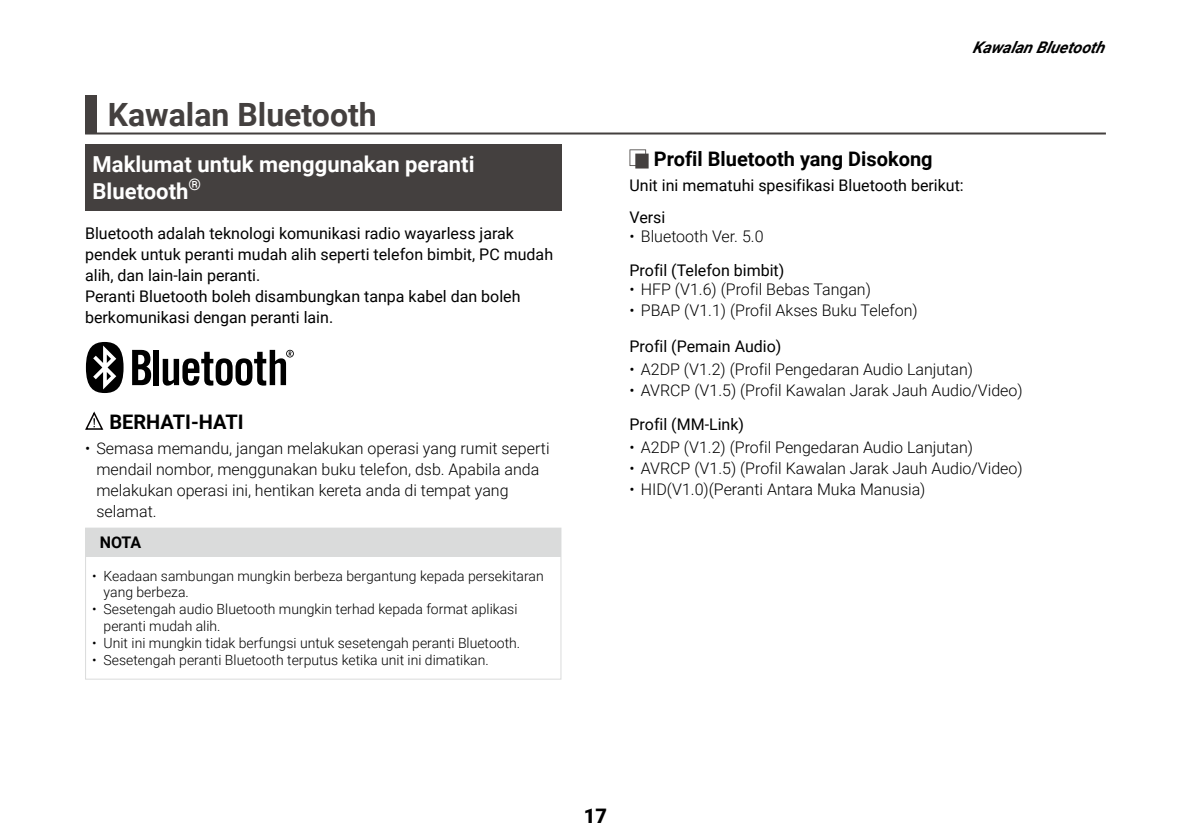
<style>
.page{position:relative;width:1191px;height:840px;background:#fff}
.page>*{position:absolute;margin:0;border:0;box-sizing:border-box;transform-origin:0 0}
.t1{font:700 32px "Roboto";color:#44403f}
.t2{font:700 22px/26.4px "Roboto";color:#fff}
.t3{font:700 20px "Roboto";color:#000}
.t4{font:900 20px "Roboto";color:#000}
.t5{font:300 16px/21px "Roboto";color:#000}
.t6{font:16px/21px "Roboto";color:#000}
.t7{font:italic 700 16px "Roboto";color:#000}
.t8{font:700 16px "Roboto";color:#000}
.t9{font:300 14px/16.8px "Roboto";color:#000}
</style>
<div class="page">
<hr style="left:85px;top:132px;width:1021px;height:2px;background:#44403f">
<div style="left:85px;top:95px;width:11px;height:38px;background:#44403f"></div>
<div style="left:85px;top:144px;width:476px;height:66px;background:#44403f"></div>
<svg style="left:85px;top:411px;width:19px;height:19px"></svg>
<div style="left:85px;top:527px;width:476px;height:152px;border:1px solid #dadbdb"></div>
<div style="left:86px;top:528px;width:475px;height:28px;background:#dadbdb"></div>
<svg style="left:132px;top:349px;width:19px;height:36px"></svg>
<div style="left:153px;top:350px;width:6px;height:35px;background:#000"></div>
<svg style="left:86px;top:342px;width:38px;height:51px"></svg>
<svg style="left:163px;top:349px;width:131px;height:36px"></svg>
<svg style="left:629px;top:149px;width:19px;height:19px"></svg>
<h1 class="t1" style="left:108px;top:92px;width:271px">Kawalan Bluetooth</h1>
<h2 class="t2" style="left:93px;top:150px;width:383px">Maklumat untuk menggunakan peranti<br>Bluetooth<sup>®</sup></h2>
<p class="t6" style="left:85px;top:222px;width:469px">Bluetooth adalah teknologi komunikasi radio wayarless jarak pendek untuk peranti mudah alih seperti telefon bimbit, PC mudah alih, dan lain-lain peranti.<br>Peranti Bluetooth boleh disambungkan tanpa kabel dan boleh berkomunikasi dengan peranti lain.</p>
<p class="t3" style="left:109px;top:407px;width:136px">BERHATI-HATI</p>
<p class="t5" style="left:96px;top:436px;width:455px;text-indent:-11px">• Semasa memandu, jangan melakukan operasi yang rumit seperti mendail nombor, menggunakan buku telefon, dsb. Apabila anda melakukan operasi ini, hentikan kereta anda di tempat yang selamat.</p>
<p class="t8" style="left:100px;top:530px;width:43px">NOTA</p>
<p class="t9" style="left:104px;top:566px;width:441px;text-indent:-11px">• Keadaan sambungan mungkin berbeza bergantung kepada persekitaran yang berbeza.</p>
<p class="t9" style="left:104px;top:600px;width:415px;text-indent:-11px">• Sesetengah audio Bluetooth mungkin terhad kepada format aplikasi peranti mudah alih.</p>
<p class="t9" style="left:92px;top:633px;width:429px">• Unit ini mungkin tidak berfungsi untuk sesetengah peranti Bluetooth.</p>
<p class="t9" style="left:92px;top:650px;width:398px">• Sesetengah peranti Bluetooth terputus ketika unit ini dimatikan.</p>
<p class="t7" style="left:972px;top:36px;width:139px">KawalanBluetooth</p>
<p class="t3" style="left:654px;top:145px;width:280px">Profil Bluetooth yang Disokong</p>
<p class="t6" style="left:629px;top:169px;width:336px;line-height:31.2px">Unit ini mematuhi spesifikasi Bluetooth berikut:<br>Versi</p>
<p class="t5" style="left:629px;top:225px;width:135px">• Bluetooth Ver. 5.0</p>
<p class="t6" style="left:629px;top:259px;width:156px">Profil (Telefon bimbit)</p>
<p class="t5" style="left:629px;top:278px;width:243px">• HFP (V1.6) (Profil Bebas Tangan)</p>
<p class="t5" style="left:629px;top:299px;width:290px">• PBAP (V1.1) (Profil Akses Buku Telefon)</p>
<p class="t6" style="left:629px;top:334px;width:153px">Profil (Pemain Audio)</p>
<p class="t5" style="left:629px;top:357px;width:345px">• A2DP (V1.2) (Profil Pengedaran Audio Lanjutan)</p>
<p class="t5" style="left:629px;top:378px;width:395px">• AVRCP (V1.5) (Profil Kawalan Jarak Jauh Audio/Video)</p>
<p class="t6" style="left:629px;top:413px;width:116px">Profil (MM-Link)</p>
<p class="t5" style="left:629px;top:436px;width:345px">• A2DP (V1.2) (Profil Pengedaran Audio Lanjutan)</p>
<p class="t5" style="left:629px;top:457px;width:395px">• AVRCP (V1.5) (Profil Kawalan Jarak Jauh Audio/Video)</p>
<p class="t5" style="left:629px;top:478px;width:297px">• HID(V1.0)(Peranti Antara Muka Manusia)</p>
<p class="t4" style="left:584px;top:801px;width:25px">17</p>
</div>
